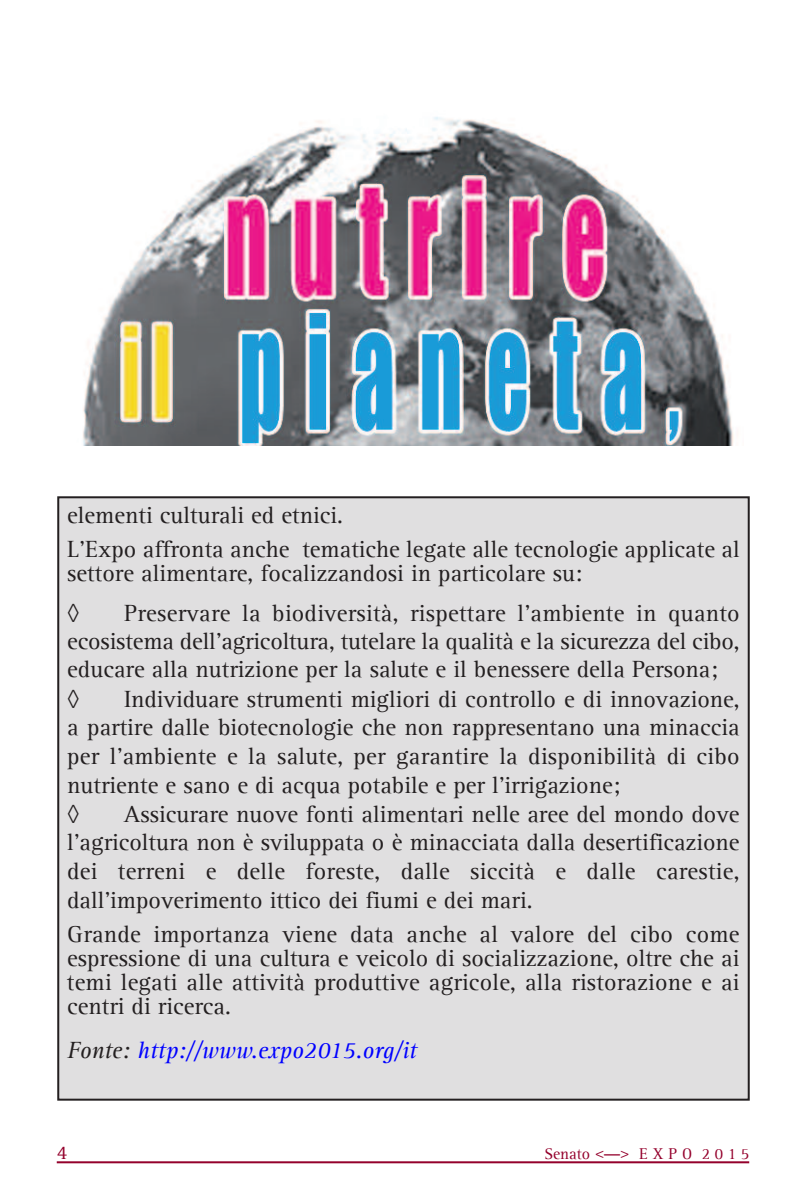
<style>
.page{position:relative;width:806px;height:1202px;background:#fff}
.page>*{position:absolute;margin:0;border:0;box-sizing:border-box;transform-origin:0 0}
.t1{font:24px/28.6px "Agfa Rotis Serif";color:#231f20;text-align:justify}
.t2{font:italic 24px "Agfa Rotis Serif";color:#00f}
.t3{font:24px "Adobe Garamond Pro";color:#231f20}
.t4{font:20px "Agfa Rotis Serif";color:#94012c}
.t5{font:16px "Agfa Rotis Serif";letter-spacing:.295em;color:#94012c}
.s1{color:#231f20}
.s2{font-family:"Arial"}
</style>
<div class="page">
<hr style="left:57px;top:1161px;width:691px;height:2px;background:#94012c">
<div style="left:58px;top:497px;width:690px;height:603px;background:#e0dfe0"></div>
<img style="left:83px;top:117px;width:651px;height:329px">
<p class="t1" style="left:67px;top:499px;width:673px;line-height:34px">elementi culturali ed etnici.<br>L'Expo affronta anche tematiche legate alle tecnologie applicate al</p>
<p class="t1" style="left:67px;top:559px;width:516px">settore alimentare, focalizzandosi in particolare su:</p>
<p class="t3" style="left:67px;top:603px;width:14px">◊</p>
<p class="t1" style="left:67px;top:599px;width:673px;text-indent:57px">Preservare la biodiversità, rispettare l'ambiente in quanto ecosistema dell'agricoltura, tutelare la qualità e la sicurezza del cibo, educare alla nutrizione per la salute e il benessere della Persona;</p>
<p class="t3" style="left:67px;top:690px;width:14px">◊</p>
<p class="t1" style="left:67px;top:685px;width:673px;text-indent:57px">Individuare strumenti migliori di controllo e di innovazione, a partire dalle biotecnologie che non rappresentano una minaccia per l’ambiente e la salute, per garantire la disponibilità di cibo nutriente e sano e di acqua potabile e per l’irrigazione;</p>
<p class="t3" style="left:67px;top:805px;width:14px">◊</p>
<p class="t1" style="left:67px;top:801px;width:673px;text-indent:57px">Assicurare nuove fonti alimentari nelle aree del mondo dove l’agricoltura non è sviluppata o è minacciata dalla desertificazione dei terreni e delle foreste, dalle siccità e dalle carestie, dall’impoverimento ittico dei fiumi e dei mari.</p>
<p class="t1" style="left:67px;top:922px;width:673px;line-height:24px">Grande importanza viene data anche al valore del cibo come espressione di una cultura e veicolo di socializzazione, oltre che ai temi legati alle attività produttive agricole, alla ristorazione e ai centri di ricerca.</p>
<p class="t2" style="left:67px;top:1036px;width:351px"><span class="s1">Fonte:</span> http://www.expo2015.org/it</p>
<p class="t4" style="left:57px;top:1141px;width:12px">4</p>
<p class="t5" style="left:544px;top:1144px;width:206px">Senato&lt;<span class="s2">—</span>&gt; EXPO 2015</p>
</div>
